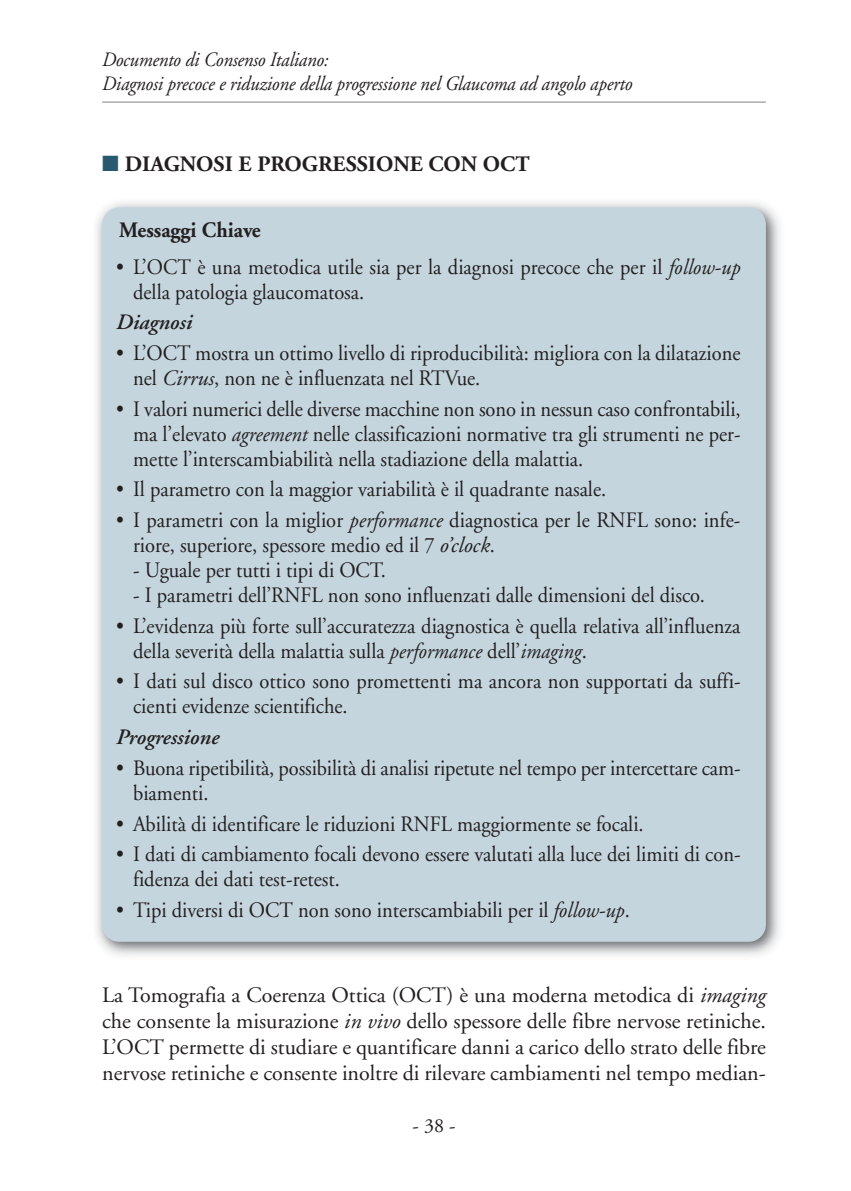
<style>
.page{position:relative;width:851px;height:1191px;background:#fff}
.page>*{position:absolute;margin:0;border:0;box-sizing:border-box;transform-origin:0 0}
.t1{font:22px/25px "Adobe Garamond";color:#231f20;scale:.93 1}
.t2{font:22px/26px "Adobe Garamond";color:#231f20;text-align:justify}
.t3{font:700 22px "Adobe Garamond";color:#231f20}
.t4{font:italic 600 22px "Adobe Garamond";color:#231f20}
.t5{font:700 22px "Adobe Garamond";color:#231f20;scale:.95 1}
.t6{font:italic 20.4px/24.4px "Adobe Garamond";letter-spacing:-.01em;color:#231f20;scale:.93 1}
.t7{font:20px "Adobe Garamond";color:#231f20}
.s1{color:#275a6e}
.s2{font-style:italic}
</style>
<div class="page">
<img style="left:96px;top:202px;width:684px;height:754px">
<div style="left:102px;top:207px;width:663px;height:734px;background:#c4d5de;border-radius:17px"></div>
<hr style="left:102px;top:102px;width:663px;height:1px;background:#808284">
<p class="t6" style="left:102px;top:49px;width:571px">Documento di Consenso Italiano:<br>Diagnosi precoce e riduzione della progressione nel Glaucoma ad angolo aperto</p>
<p class="t3" style="left:102px;top:155px;width:429px"><span class="s1">■</span> DIAGNOSI E PROGRESSIONE CON OCT</p>
<p class="t5" style="left:119px;top:221px;width:150px">Messaggi Chiave</p>
<p class="t1" style="left:133px;top:256px;width:654px;text-indent:-17px">• L’OCT è una metodica utile sia per la diagnosi precoce che per il <span class="s2">follow-up </span>della patologia glaucomatosa.</p>
<p class="t4" style="left:116px;top:313px;width:78px">Diagnosi</p>
<p class="t1" style="left:133px;top:342px;width:654px;text-indent:-17px">• L’OCT mostra un ottimo livello di riproducibilità: migliora con la dilatazione nel <span class="s2">Cirrus</span>, non ne è influenzata nel RTVue.</p>
<p class="t1" style="left:133px;top:398px;width:654px;text-align:justify;text-indent:-17px">• I valori numerici delle diverse macchine non sono in nessun caso confrontabili, ma l’elevato <span class="s2">agreement</span> nelle classificazioni normative tra gli strumenti ne per&shy;mette l’interscambiabilità nella stadiazione della malattia.</p>
<p class="t1" style="left:116px;top:479px;width:528px">• Il parametro con la maggior variabilità è il quadrante nasale.</p>
<p class="t1" style="left:133px;top:509px;width:654px;text-indent:-17px">• I parametri con la miglior <span class="s2">performance</span> diagnostica per le RNFL sono: infe&shy;riore, superiore, spessore medio ed il 7 <span class="s2">o’clock</span>.</p>
<p class="t1" style="left:133px;top:559px;width:273px">- Uguale per tutti i tipi di OCT.</p>
<p class="t1" style="left:133px;top:584px;width:616px">- I parametri dell’RNFL non sono influenzati dalle dimensioni del disco.</p>
<p class="t1" style="left:133px;top:615px;width:654px;text-indent:-17px">• L’evidenza più forte sull’accuratezza diagnostica è quella relativa all’influenza della severità della malattia sulla <span class="s2">performance</span> dell’<span class="s2">imaging</span>.</p>
<p class="t1" style="left:133px;top:671px;width:654px;text-indent:-17px">• I dati sul disco ottico sono promettenti ma ancora non supportati da suffi&shy;cienti evidenze scientifiche.</p>
<p class="t4" style="left:116px;top:728px;width:105px">Progressione</p>
<p class="t1" style="left:133px;top:757px;width:654px;text-indent:-17px">• Buona ripetibilità, possibilità di analisi ripetute nel tempo per intercettare cam&shy;biamenti.</p>
<p class="t1" style="left:116px;top:813px;width:568px">• Abilità di identificare le riduzioni RNFL maggiormente se focali.</p>
<p class="t1" style="left:133px;top:843px;width:654px;text-indent:-17px">• I dati di cambiamento focali devono essere valutati alla luce dei limiti di con&shy;fidenza dei dati test-retest.</p>
<p class="t1" style="left:116px;top:899px;width:554px">• Tipi diversi di OCT non sono interscambiabili per il <span class="s2">follow-up</span>.</p>
<p class="t2" style="left:102px;top:984px;width:665px">La Tomografia a Coerenza Ottica (OCT) è una moderna metodica di <span class="s2">imaging </span>che consente la misurazione <span class="s2">in vivo</span> dello spessore delle fibre nervose retiniche.<br>L’OCT permette di studiare e quantificare danni a carico dello strato delle fibre nervose retiniche e consente inoltre di rilevare cambiamenti nel tempo median-</p>
<p class="t7" style="left:412px;top:1117px;width:44px">- 38 -</p>
</div>
